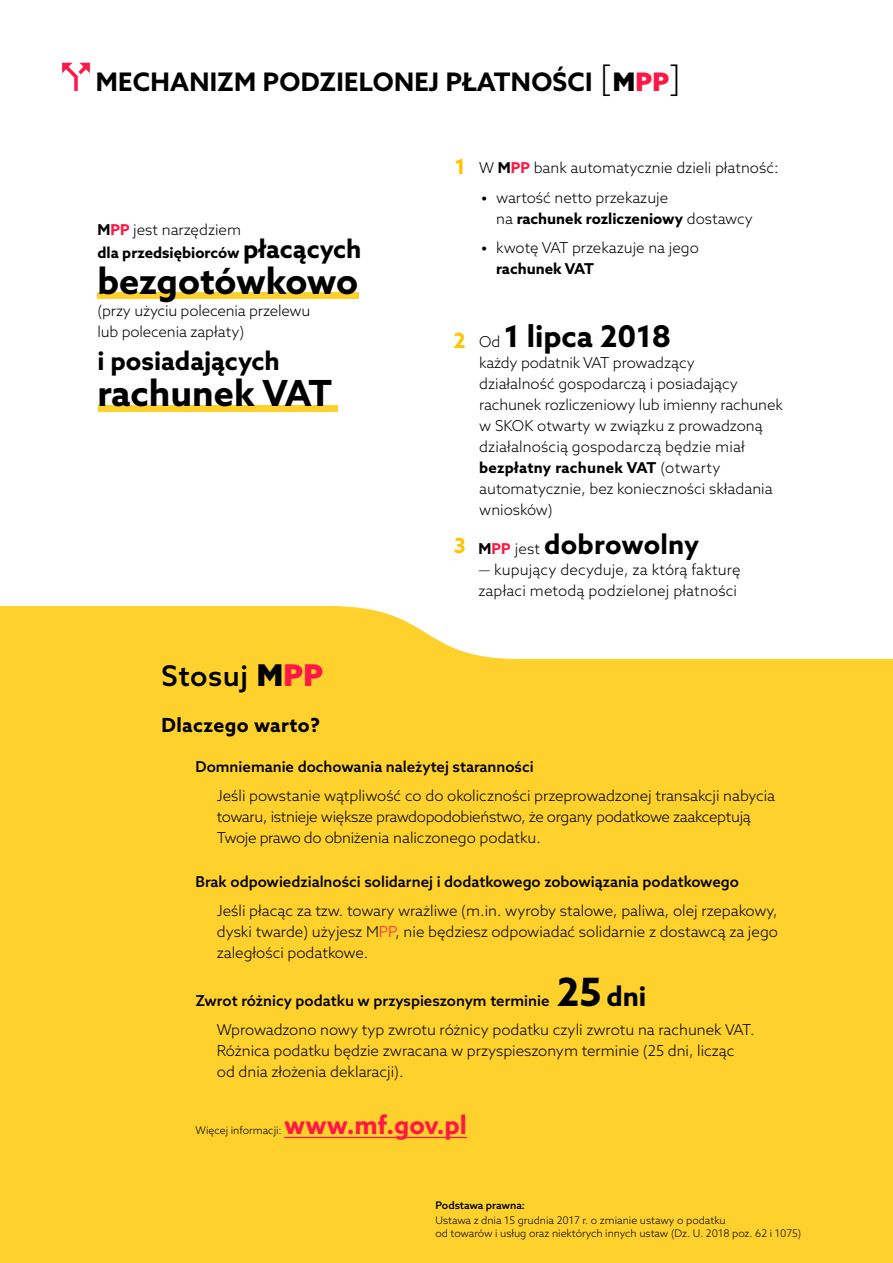
<style>
.page{position:relative;width:893px;height:1263px;background:#fff}
.page>*{position:absolute;margin:0;border:0;box-sizing:border-box;transform-origin:0 0}
.t1{font:700 36px "Azo Sans";letter-spacing:-.005em;color:#000}
.t2{font:700 30px "Azo Sans";color:#000}
.t3{font:500 28.5px "Azo Sans";letter-spacing:.02em;color:#000}
.t4{font:700 27px "Azo Sans";letter-spacing:.005em;color:#000}
.t5{font:700 25.5px "Azo Sans";letter-spacing:.01em;color:#000}
.t6{font:700 25.5px "Azo Sans";color:#ff1745}
.t7{font:700 21px "Azo Sans";color:#ffc400}
.t8{font:700 19.5px "Azo Sans";letter-spacing:.02em;color:#000}
.t9{font:300 15px/21px "Azo Sans";color:#000}
.t10{font:300 15px/21px "Azo Sans";letter-spacing:-.02em;color:#000}
.t11{font:500 15px "Azo Sans";color:#000}
.t12{font:700 15px/22.5px "Azo Sans";color:#000}
.t13{font:300 10.5px/13.5px "Azo Sans";color:#000}
.t14{font:500 10.5px "Azo Sans";color:#000}
.s1{font-weight:300;font-size:33px}
.s2{font-weight:900}
.s3{font-weight:900;color:#ff1745}
.s4{color:#ff1745}
.s5{font-weight:300}
.s6{font-size:25.5px}
.s7{font-weight:900;font-size:30px}
.s8{font-weight:900;font-size:30px;color:#ff1745}
.s9{font-weight:700}
.s10{font-weight:700;color:#ff1745}
.s11{font-weight:300;font-size:15px}
.s12{font-size:15px}
.s13{font-size:15px;color:#ff1745}
.s14{font-size:39px}
</style>
<div class="page">
<div style="left:0;top:606px;width:893px;height:657px;background:#ffd12c"></div>
<hr style="left:284px;top:1137px;width:183px;height:1px;background:#ff1745">
<div style="left:98px;top:293px;width:261px;height:6px;background:#ffd12c"></div>
<div style="left:98px;top:406px;width:240px;height:6px;background:#ffd12c"></div>
<svg style="left:62px;top:63px;width:28px;height:28px"></svg>
<h3 class="t5" style="left:96px;top:65px;width:586px">MECHANIZM PODZIELONEJ PŁATNOŚCI <span class="s1">[</span><span class="s2">M</span><span class="s3">PP</span><span class="s1">]</span></h3>
<p class="t12" style="left:97px;top:218px;width:266px">M<span class="s4">PP</span> <span class="s5">jest narzędziem<br></span>dla przedsiębiorców <span class="s6">płacących</span></p>
<h1 class="t1" style="left:97px;top:257px;width:262px">bezgotówkowo</h1>
<p class="t9" style="left:97px;top:300px;width:214px">(przy użyciu polecenia przelewu lub polecenia zapłaty)</p>
<h3 class="t5" style="left:97px;top:344px;width:184px">i posiadających</h3>
<h1 class="t1" style="left:97px;top:369px;width:236px">rachunek VAT</h1>
<h3 class="t3" style="left:162px;top:657px;width:163px">Stosuj <span class="s7">M</span><span class="s8">PP</span></h3>
<h3 class="t8" style="left:162px;top:712px;width:160px">Dlaczego warto?</h3>
<h3 class="t7" style="left:455px;top:152px;width:12px">1</h3>
<p class="t9" style="left:479px;top:157px;width:301px">W <span class="s9">M</span><span class="s10">PP</span> bank automatycznie dzieli płatność:</p>
<p class="t9" style="left:496px;top:187px;width:258px;text-indent:-15px"><span class="s2">•</span> wartość netto przekazuje<br>na <span class="s9">rachunek rozliczeniowy</span> dostawcy</p>
<p class="t9" style="left:496px;top:237px;width:204px;text-indent:-15px"><span class="s2">•</span> kwotę VAT przekazuje na jego <span class="s9">rachunek VAT</span></p>
<h3 class="t7" style="left:454px;top:327px;width:14px">2</h3>
<h3 class="t7" style="left:454px;top:532px;width:13px">3</h3>
<h2 class="t2" style="left:479px;top:317px;width:194px"><span class="s11">Od</span> 1 lipca 2018</h2>
<p class="t9" style="left:479px;top:352px;width:305px">każdy podatnik VAT prowadzący<br>działalność gospodarczą i posiadający rachunek rozliczeniowy lub imienny rachunek w SKOK otwarty w związku z prowadzoną działalnością gospodarczą będzie miał <span class="s9">bezpłatny rachunek VAT</span> (otwarty automatycznie, bez konieczności składania wniosków)</p>
<h3 class="t4" style="left:478px;top:526px;width:222px"><span class="s12">M</span><span class="s13">PP</span> <span class="s11">jest</span> dobrowolny</h3>
<p class="t9" style="left:478px;top:559px;width:264px">— kupujący decyduje, za którą fakturę zapłaci metodą podzielonej płatności</p>
<p class="t11" style="left:196px;top:756px;width:340px">Domniemanie dochowania należytej staranności</p>
<p class="t10" style="left:217px;top:785px;width:560px">Jeśli powstanie wątpliwość co do okoliczności przeprowadzonej transakcji nabycia towaru, istnieje większe prawdopodobieństwo, że organy podatkowe zaakceptują<br>Twoje prawo do obniżenia naliczonego podatku.</p>
<p class="t11" style="left:196px;top:871px;width:545px">Brak odpowiedzialności solidarnej i dodatkowego zobowiązania podatkowego</p>
<p class="t9" style="left:217px;top:900px;width:563px;text-align:justify">Jeśli płacąc za tzw. towary wrażliwe (m.in. wyroby stalowe, paliwa, olej rzepakowy, dyski twarde) użyjesz M<span class="s4">PP</span>, nie będziesz odpowiadać solidarnie z dostawcą za jego zaległości podatkowe.</p>
<p class="t11" style="left:196px;top:991px;width:355px">Zwrot różnicy podatku w przyspieszonym terminie</p>
<h3 class="t4" style="left:557px;top:979px;width:91px"><span class="s14">25</span> dni</h3>
<p class="t9" style="left:217px;top:1019px;width:539px">Wprowadzono nowy typ zwrotu różnicy podatku czyli zwrotu na rachunek VAT.<br>Różnica podatku będzie zwracana w przyspieszonym terminie (25 dni, licząc od dnia złożenia deklaracji).</p>
<p class="t13" style="left:196px;top:1124px;width:88px">Więcej informacji:</p>
<h3 class="t6" style="left:284px;top:1108px;width:184px">www.mf.gov.pl</h3>
<p class="t14" style="left:435px;top:1198px;width:91px">Podstawa prawna:</p>
<p class="t13" style="left:435px;top:1213px;width:367px">Ustawa z dnia 15 grudnia 2017 r. o zmianie ustawy o podatku<br>od towarów i usług oraz niektórych innych ustaw (Dz. U. 2018 poz. 62 i 1075)</p>
</div>
